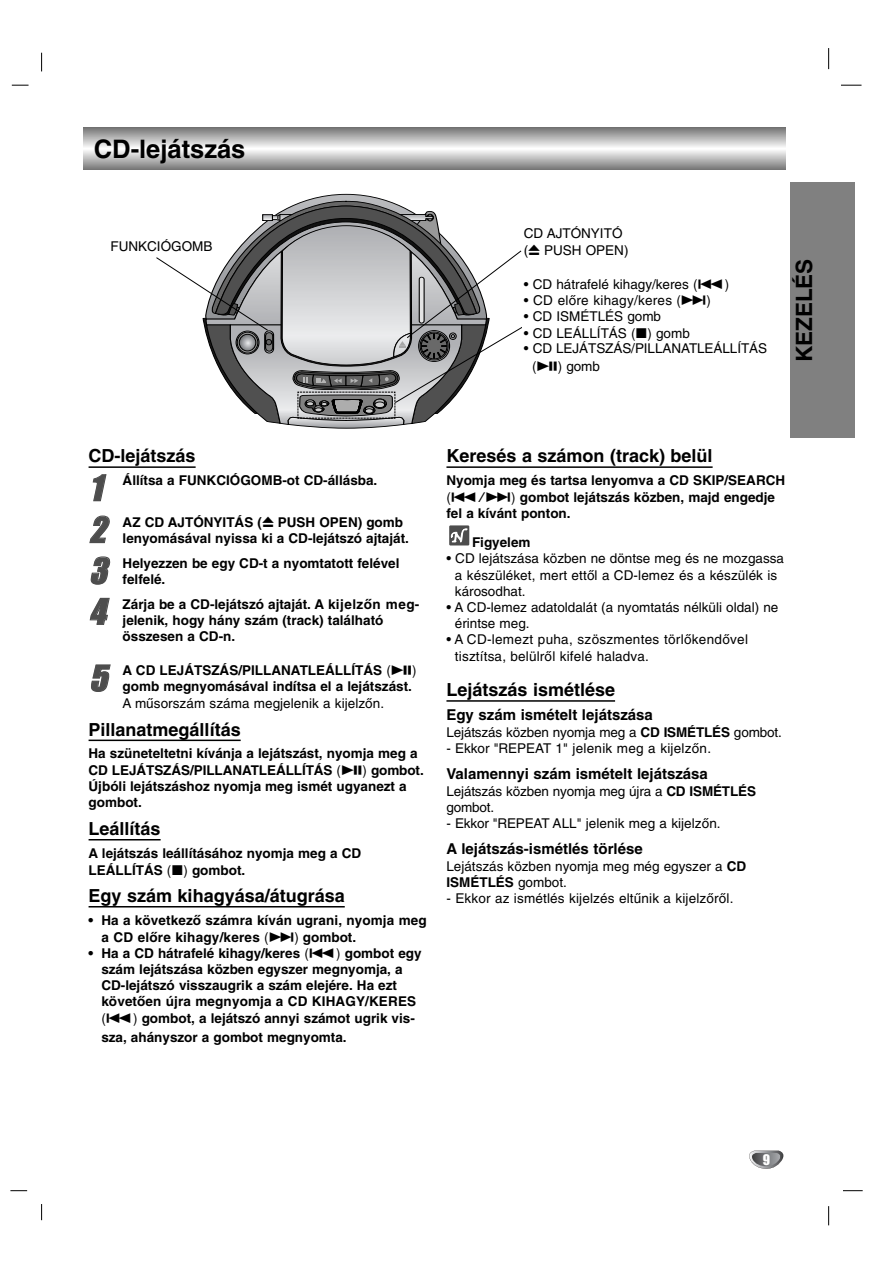
<style>
.page{position:relative;width:893px;height:1263px;background:#fff}
.page>*{position:absolute;margin:0;border:0;box-sizing:border-box;transform-origin:0 0}
.t1{font:italic 32.85px "Impact";color:#4d4d4d}
.t2{font:700 25.5px "Helvetica CE";color:#000}
.t3{font:700 22.5px "Helvetica CE";color:#000}
.t4{font:700 18px "Helvetica CE";color:#000}
.t5{font:700 15px "Helvetica CE";color:#000}
.t6{font:700 13.5px/16.2px "Helvetica CE";color:#000}
.t7{font:13.5px/16.2px "Helvetica CE";color:#000}
.t8{font:13.5px/16.2px "Helvetica CE";letter-spacing:.02em;color:#000}
.t9{font:13.5px "Impact";color:#fff}
.s1{font-family:"Sony PS Common"}
.s2{font-family:"Helvetica"}
.s3{font-family:"Sony PS Common";font-weight:400}
.s4{font-family:"Helvetica";font-weight:400}
.s5{font-weight:700}
</style>
<div class="page">
<svg style="left:41px;top:53px;width:1px;height:18px"></svg>
<svg style="left:12px;top:85px;width:17px;height:1px"></svg>
<svg style="left:828px;top:48px;width:1px;height:21px"></svg>
<svg style="left:841px;top:85px;width:20px;height:1px"></svg>
<svg style="left:843px;top:1190px;width:19px;height:1px"></svg>
<svg style="left:828px;top:1206px;width:1px;height:19px"></svg>
<svg style="left:41px;top:1204px;width:1px;height:16px"></svg>
<svg style="left:10px;top:1190px;width:17px;height:1px"></svg>
<div style="left:84px;top:127px;width:701px;height:43px;background:#707070"></div>
<div style="left:84px;top:128px;width:701px;height:41px;background:#777"></div>
<div style="left:84px;top:129px;width:701px;height:39px;background:#7e7e7e"></div>
<div style="left:84px;top:130px;width:701px;height:37px;background:#858585"></div>
<div style="left:84px;top:131px;width:701px;height:35px;background:#8c8c8c"></div>
<div style="left:84px;top:132px;width:701px;height:33px;background:#929292"></div>
<div style="left:84px;top:133px;width:701px;height:31px;background:#999"></div>
<div style="left:84px;top:134px;width:701px;height:29px;background:#a0a0a0"></div>
<div style="left:84px;top:135px;width:701px;height:27px;background:#a7a7a7"></div>
<div style="left:84px;top:136px;width:701px;height:25px;background:#aeaeae"></div>
<div style="left:84px;top:137px;width:701px;height:23px;background:#b4b4b4"></div>
<div style="left:84px;top:138px;width:701px;height:21px;background:#bababa"></div>
<div style="left:84px;top:139px;width:701px;height:19px;background:#c1c1c1"></div>
<div style="left:84px;top:140px;width:701px;height:17px;background:#c8c8c8"></div>
<div style="left:84px;top:141px;width:701px;height:15px;background:#cfcfcf"></div>
<div style="left:84px;top:142px;width:701px;height:13px;background:#d6d6d6"></div>
<div style="left:84px;top:143px;width:701px;height:11px;background:#dcdcdc"></div>
<div style="left:84px;top:144px;width:701px;height:9px;background:#e3e3e3"></div>
<div style="left:84px;top:145px;width:701px;height:7px;background:#eaeaea"></div>
<div style="left:84px;top:146px;width:701px;height:5px;background:#f1f1f1"></div>
<hr style="left:84px;top:147px;width:701px;height:3px;background:#f8f8f8">
<hr style="left:84px;top:148px;width:701px;height:1px;background:#fefefe">
<hr style="left:84px;top:149px;width:701px;height:1px;background:#fff">
<div style="left:790px;top:183px;width:65px;height:255px;background:#808080"></div>
<svg style="left:753px;top:1150px;width:27px;height:1px"></svg>
<svg style="left:749px;top:1151px;width:35px;height:18px"></svg>
<hr style="left:89px;top:466px;width:107px;height:2px;background:#000">
<hr style="left:89px;top:740px;width:152px;height:1px;background:#000">
<hr style="left:89px;top:839px;width:72px;height:2px;background:#000">
<hr style="left:89px;top:906px;width:256px;height:2px;background:#000">
<hr style="left:446px;top:466px;width:266px;height:2px;background:#000">
<hr style="left:446px;top:700px;width:169px;height:2px;background:#000">
<svg style="left:449px;top:526px;width:21px;height:20px"></svg>
<div style="left:449px;top:526px;width:20px;height:19px;background:#4d4d4d"></div>
<svg style="left:450px;top:529px;width:17px;height:14px"></svg>
<svg style="left:156px;top:194px;width:366px;height:234px"></svg>
<h2 class="t2" style="left:94px;top:140px;width:153px">CD-lejátszás</h2>
<p class="t7" style="left:110px;top:240px;width:103px">FUNKCIÓGOMB</p>
<p class="t7" style="left:524px;top:226px;width:106px;line-height:17.1px">CD AJTÓNYITÓ (<span class="s1">Z</span> PUSH OPEN)</p>
<p class="t7" style="left:524px;top:277px;width:207px">• CD hátrafelé kihagy/keres <span class="s2">(</span><span class="s1">.</span><span class="s2">)</span></p>
<p class="t8" style="left:524px;top:293px;width:189px">• CD előre kihagy/keres <span class="s2">(</span><span class="s1">&gt;</span><span class="s2">)</span></p>
<p class="t7" style="left:524px;top:309px;width:139px">• CD ISMÉTLÉS gomb</p>
<p class="t7" style="left:524px;top:326px;width:167px">• CD LEÁLLÍTÁS <span class="s2">(</span><span class="s1">X</span><span class="s2">)</span> gomb</p>
<p class="t7" style="left:532px;top:341px;width:237px;line-height:17.1px;text-indent:-8px">• CD LEJÁTSZÁS/PILLANATLEÁLLÍTÁS <span class="s2">(</span><span class="s1">U</span><span class="s2">)</span> gomb</p>
<h3 class="t3" style="left:795px;top:362px;width:105px;rotate:-90deg">KEZELÉS</h3>
<h3 class="t4" style="left:89px;top:450px;width:109px">CD-lejátszás</h3>
<h1 class="t1" style="left:89px;top:477px;width:20px">1</h1>
<p class="t6" style="left:123px;top:473px;width:256px">Állítsa a FUNKCIÓGOMB-ot CD-állásba.</p>
<h1 class="t1" style="left:89px;top:519px;width:18px">2</h1>
<p class="t6" style="left:123px;top:515px;width:288px">AZ CD AJTÓNYITÁS (<span class="s3">Z</span> PUSH OPEN) gomb lenyomásával nyissa ki a CD-lejátszó ajtaját.</p>
<h1 class="t1" style="left:89px;top:560px;width:25px">3</h1>
<p class="t6" style="left:123px;top:556px;width:278px">Helyezzen be egy CD-t a nyomtatott felével felfelé.</p>
<h1 class="t1" style="left:89px;top:601px;width:18px">4</h1>
<p class="t6" style="left:123px;top:597px;width:298px">Zárja be a CD-lejátszó ajtaját. A kijelzőn meg&shy;jelenik, hogy hány szám (track) található összesen a CD-n.</p>
<h1 class="t1" style="left:89px;top:668px;width:25px">5</h1>
<p class="t6" style="left:123px;top:663px;width:295px">A CD LEJÁTSZÁS/PILLANATLEÁLLÍTÁS <span class="s4">(</span><span class="s3">U</span><span class="s4">) </span>gomb megnyomásával indítsa el a lejátszást.</p>
<p class="t7" style="left:123px;top:696px;width:263px">A műsorszám száma megjelenik a kijelzőn.</p>
<h3 class="t4" style="left:89px;top:723px;width:154px">Pillanatmegállítás</h3>
<p class="t6" style="left:89px;top:746px;width:337px;line-height:17.1px">Ha szüneteltetni kívánja a lejátszást, nyomja meg a<br>CD LEJÁTSZÁS/PILLANATLEÁLLÍTÁS <span class="s4">(</span><span class="s3">U</span><span class="s4">)</span> gombot.</p>
<p class="t6" style="left:89px;top:779px;width:320px">Újbóli lejátszáshoz nyomja meg ismét ugyanezt a gombot.</p>
<h3 class="t4" style="left:89px;top:822px;width:74px">Leállítás</h3>
<p class="t6" style="left:89px;top:845px;width:274px;line-height:17.1px">A lejátszás leállításához nyomja meg a CD<br>LEÁLLÍTÁS <span class="s4">(</span><span class="s3">X</span><span class="s4">)</span> gombot.</p>
<h3 class="t4" style="left:89px;top:889px;width:258px">Egy szám kihagyása/átugrása</h3>
<p class="t6" style="left:101px;top:912px;width:327px;line-height:17.1px;text-indent:-13px">• Ha a következő számra kíván ugrani, nyomja meg a CD előre kihagy/keres <span class="s4">(</span><span class="s3">&gt;</span><span class="s4">)</span> gombot.</p>
<p class="t6" style="left:101px;top:946px;width:322px;text-indent:-13px">• Ha a CD hátrafelé kihagy/keres <span class="s4">(</span><span class="s3">.</span><span class="s4">)</span> gombot egy szám lejátszása közben egyszer megnyomja, a CD-lejátszó visszaugrik a szám elejére. Ha ezt követően újra megnyomja a CD KIHAGY/KERES <span class="s4">(</span><span class="s3">.</span><span class="s4">)</span> gombot, a lejátszó annyi számot ugrik vis-</p>
<p class="t6" style="left:101px;top:1030px;width:247px">sza, ahányszor a gombot megnyomta.</p>
<h3 class="t4" style="left:446px;top:450px;width:268px">Keresés a számon (track) belül</h3>
<p class="t6" style="left:446px;top:473px;width:340px;line-height:17.1px">Nyomja meg és tartsa lenyomva a CD SKIP/SEARCH <span class="s4">(</span><span class="s3">./&gt;</span><span class="s4">)</span> gombot lejátszás közben, majd engedje</p>
<p class="t6" style="left:472px;top:499px;width:100px;line-height:29.5px;text-indent:-26px">fel a kívánt ponton.<br>Figyelem</p>
<p class="t7" style="left:455px;top:552px;width:330px;text-indent:-9px">• CD lejátszása közben ne döntse meg és ne mozgassa a készüléket, mert ettől a CD-lemez és a készülék is károsodhat.</p>
<p class="t7" style="left:455px;top:600px;width:325px;text-indent:-9px">• A CD-lemez adatoldalát (a nyomtatás nélküli oldal) ne érintse meg.</p>
<p class="t8" style="left:455px;top:633px;width:294px;text-indent:-9px">• A CD-lemezt puha, szöszmentes törlőkendővel tisztítsa, belülről kifelé haladva.</p>
<h3 class="t4" style="left:446px;top:683px;width:170px">Lejátszás ismétlése</h3>
<p class="t5" style="left:446px;top:709px;width:208px">Egy szám ismételt lejátszása</p>
<p class="t7" style="left:446px;top:725px;width:337px">Lejátszás közben nyomja meg a <span class="s5">CD ISMÉTLÉS</span> gombot.</p>
<p class="t8" style="left:446px;top:741px;width:266px">- Ekkor "REPEAT 1" jelenik meg a kijelzőn.</p>
<p class="t5" style="left:446px;top:768px;width:263px">Valamennyi szám ismételt lejátszása</p>
<p class="t7" style="left:446px;top:784px;width:311px">Lejátszás közben nyomja meg újra a <span class="s5">CD ISMÉTLÉS </span>gombot.</p>
<p class="t7" style="left:446px;top:816px;width:276px">- Ekkor "REPEAT ALL" jelenik meg a kijelzőn.</p>
<p class="t5" style="left:446px;top:843px;width:198px">A lejátszás-ismétlés törlése</p>
<p class="t7" style="left:446px;top:859px;width:301px">Lejátszás közben nyomja meg még egyszer a <span class="s5">CD<br>ISMÉTLÉS</span> gombot.</p>
<p class="t7" style="left:446px;top:891px;width:288px">- Ekkor az ismétlés kijelzés eltűnik a kijelzőről.</p>
<p class="t9" style="left:762px;top:1155px;width:9px">9</p>
</div>
